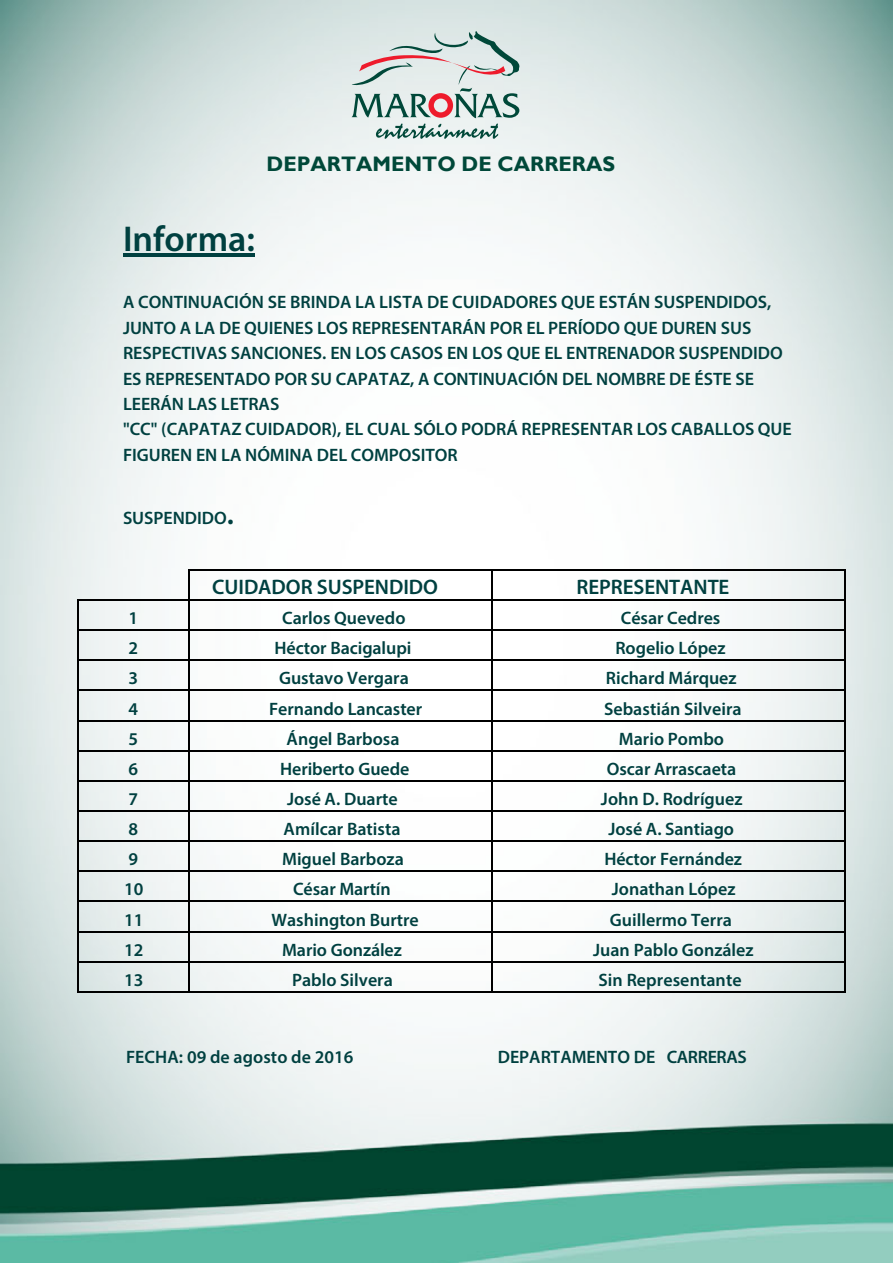
<style>
.page{position:relative;width:893px;height:1263px;background:#fff}
.page>*{position:absolute;margin:0;border:0;box-sizing:border-box;transform-origin:0 0}
.t1{font:600 36px "Myriad Pro";color:#004040}
.t2{font:600 21px "Myriad Pro";letter-spacing:-.005em;color:#004040}
.t3{font:700 21px "Gill Sans";color:#004839}
.t4{font:600 18px/25.3px "Myriad Pro";color:#004040}
.s1{font-size:30px}
</style>
<div class="page">
<img style="left:0;top:0;width:893px;height:1263px">
<svg style="left:352px;top:31px;width:168px;height:108px;background:#c5cdcb"></svg>
<hr style="left:123px;top:254px;width:132px;height:3px;background:#004040">
<hr style="left:189px;top:569px;width:303px;height:1px;background:#000">
<hr style="left:493px;top:569px;width:351px;height:1px;background:#000">
<hr style="left:844px;top:570px;width:2px;height:29px;background:#000">
<hr style="left:80px;top:599px;width:108px;height:2px;background:#000">
<hr style="left:189px;top:599px;width:303px;height:2px;background:#000">
<hr style="left:493px;top:599px;width:351px;height:2px;background:#000">
<hr style="left:77px;top:601px;width:2px;height:28px;background:#000">
<hr style="left:844px;top:601px;width:2px;height:28px;background:#000">
<hr style="left:79px;top:629px;width:109px;height:2px;background:#000">
<hr style="left:189px;top:629px;width:303px;height:2px;background:#000">
<hr style="left:493px;top:629px;width:351px;height:2px;background:#000">
<hr style="left:77px;top:631px;width:2px;height:28px;background:#000">
<hr style="left:844px;top:631px;width:2px;height:28px;background:#000">
<hr style="left:79px;top:659px;width:109px;height:2px;background:#000">
<hr style="left:189px;top:659px;width:303px;height:2px;background:#000">
<hr style="left:493px;top:659px;width:351px;height:2px;background:#000">
<hr style="left:77px;top:661px;width:2px;height:29px;background:#000">
<hr style="left:844px;top:661px;width:2px;height:29px;background:#000">
<hr style="left:79px;top:690px;width:109px;height:1px;background:#000">
<hr style="left:189px;top:690px;width:303px;height:1px;background:#000">
<hr style="left:493px;top:690px;width:351px;height:1px;background:#000">
<hr style="left:77px;top:691px;width:2px;height:29px;background:#000">
<hr style="left:844px;top:691px;width:2px;height:29px;background:#000">
<hr style="left:79px;top:720px;width:109px;height:1px;background:#000">
<hr style="left:189px;top:720px;width:303px;height:1px;background:#000">
<hr style="left:493px;top:720px;width:351px;height:1px;background:#000">
<hr style="left:77px;top:721px;width:2px;height:29px;background:#000">
<hr style="left:844px;top:721px;width:2px;height:29px;background:#000">
<hr style="left:79px;top:750px;width:109px;height:1px;background:#000">
<hr style="left:189px;top:750px;width:303px;height:1px;background:#000">
<hr style="left:493px;top:750px;width:351px;height:1px;background:#000">
<hr style="left:77px;top:751px;width:2px;height:29px;background:#000">
<hr style="left:844px;top:751px;width:2px;height:29px;background:#000">
<hr style="left:79px;top:780px;width:109px;height:1px;background:#000">
<hr style="left:189px;top:780px;width:303px;height:1px;background:#000">
<hr style="left:493px;top:780px;width:351px;height:1px;background:#000">
<hr style="left:77px;top:781px;width:2px;height:29px;background:#000">
<hr style="left:844px;top:781px;width:2px;height:29px;background:#000">
<hr style="left:79px;top:810px;width:109px;height:2px;background:#000">
<hr style="left:189px;top:810px;width:303px;height:2px;background:#000">
<hr style="left:493px;top:810px;width:351px;height:2px;background:#000">
<hr style="left:77px;top:812px;width:2px;height:28px;background:#000">
<hr style="left:844px;top:812px;width:2px;height:28px;background:#000">
<hr style="left:79px;top:840px;width:109px;height:2px;background:#000">
<hr style="left:189px;top:840px;width:303px;height:2px;background:#000">
<hr style="left:493px;top:840px;width:351px;height:2px;background:#000">
<hr style="left:77px;top:842px;width:2px;height:28px;background:#000">
<hr style="left:844px;top:842px;width:2px;height:28px;background:#000">
<hr style="left:79px;top:870px;width:109px;height:2px;background:#000">
<hr style="left:189px;top:870px;width:303px;height:2px;background:#000">
<hr style="left:493px;top:870px;width:351px;height:2px;background:#000">
<hr style="left:77px;top:872px;width:2px;height:29px;background:#000">
<hr style="left:844px;top:872px;width:2px;height:29px;background:#000">
<hr style="left:79px;top:901px;width:109px;height:1px;background:#000">
<hr style="left:189px;top:901px;width:303px;height:1px;background:#000">
<hr style="left:493px;top:901px;width:351px;height:1px;background:#000">
<hr style="left:77px;top:902px;width:2px;height:29px;background:#000">
<hr style="left:844px;top:902px;width:2px;height:29px;background:#000">
<hr style="left:79px;top:931px;width:109px;height:1px;background:#000">
<hr style="left:189px;top:931px;width:303px;height:1px;background:#000">
<hr style="left:493px;top:931px;width:351px;height:1px;background:#000">
<hr style="left:77px;top:932px;width:2px;height:29px;background:#000">
<hr style="left:844px;top:932px;width:2px;height:29px;background:#000">
<hr style="left:79px;top:961px;width:109px;height:1px;background:#000">
<hr style="left:189px;top:961px;width:303px;height:1px;background:#000">
<hr style="left:493px;top:961px;width:351px;height:1px;background:#000">
<hr style="left:77px;top:962px;width:2px;height:29px;background:#000">
<hr style="left:79px;top:991px;width:109px;height:2px;background:#000">
<svg style="left:188px;top:569px;width:1px;height:424px"></svg>
<hr style="left:189px;top:991px;width:303px;height:2px;background:#000">
<svg style="left:492px;top:569px;width:1px;height:424px"></svg>
<hr style="left:493px;top:991px;width:351px;height:2px;background:#000">
<hr style="left:844px;top:962px;width:2px;height:29px;background:#000">
<p class="t3" style="left:267px;top:152px;width:350px">DEPARTAMENTO DE CARRERAS</p>
<h1 class="t1" style="left:123px;top:216px;width:134px">Informa:</h1>
<p class="t4" style="left:123px;top:289px;width:670px">A CONTINUACIÓN SE BRINDA LA LISTA DE CUIDADORES QUE ESTÁN SUSPENDIDOS, JUNTO A LA DE QUIENES LOS REPRESENTARÁN POR EL PERÍODO QUE DUREN SUS RESPECTIVAS SANCIONES. EN LOS CASOS EN LOS QUE EL ENTRENADOR SUSPENDIDO ES REPRESENTADO POR SU CAPATAZ, A CONTINUACIÓN DEL NOMBRE DE ÉSTE SE LEERÁN LAS LETRAS<br>"CC" (CAPATAZ CUIDADOR), EL CUAL SÓLO PODRÁ REPRESENTAR LOS CABALLOS QUE FIGUREN EN LA NÓMINA DEL COMPOSITOR</p>
<p class="t4" style="left:123px;top:505px;width:112px">SUSPENDIDO<span class="s1">.</span></p>
<p class="t2" style="left:212px;top:573px;width:227px">CUIDADOR SUSPENDIDO</p>
<p class="t2" style="left:576px;top:573px;width:155px">REPRESENTANTE</p>
<p class="t4" style="left:129px;top:605px;width:11px">1</p>
<p class="t4" style="left:282px;top:605px;width:125px">Carlos Quevedo</p>
<p class="t4" style="left:621px;top:605px;width:101px">César Cedres</p>
<p class="t4" style="left:129px;top:635px;width:11px">2</p>
<p class="t4" style="left:275px;top:635px;width:138px">Héctor Bacigalupi</p>
<p class="t4" style="left:615px;top:635px;width:112px">Rogelio López</p>
<p class="t4" style="left:129px;top:665px;width:11px">3</p>
<p class="t4" style="left:279px;top:665px;width:131px">Gustavo Vergara</p>
<p class="t4" style="left:606px;top:665px;width:132px">Richard Márquez</p>
<p class="t4" style="left:129px;top:695px;width:11px">4</p>
<p class="t4" style="left:269px;top:695px;width:155px">Fernando Lancaster</p>
<p class="t4" style="left:604px;top:695px;width:139px">Sebastián Silveira</p>
<p class="t4" style="left:129px;top:725px;width:11px">5</p>
<p class="t4" style="left:287px;top:725px;width:114px">Ángel Barbosa</p>
<p class="t4" style="left:619px;top:725px;width:107px">Mario Pombo</p>
<p class="t4" style="left:129px;top:756px;width:11px">6</p>
<p class="t4" style="left:280px;top:756px;width:131px">Heriberto Guede</p>
<p class="t4" style="left:607px;top:756px;width:131px">Oscar Arrascaeta</p>
<p class="t4" style="left:129px;top:786px;width:11px">7</p>
<p class="t4" style="left:287px;top:786px;width:112px">José A. Duarte</p>
<p class="t4" style="left:601px;top:786px;width:143px">John D. Rodríguez</p>
<p class="t4" style="left:129px;top:816px;width:11px">8</p>
<p class="t4" style="left:284px;top:816px;width:119px">Amílcar Batista</p>
<p class="t4" style="left:608px;top:816px;width:127px">José A. Santiago</p>
<p class="t4" style="left:129px;top:846px;width:11px">9</p>
<p class="t4" style="left:282px;top:846px;width:123px">Miguel Barboza</p>
<p class="t4" style="left:604px;top:846px;width:139px">Héctor Fernández</p>
<p class="t4" style="left:124px;top:876px;width:21px">10</p>
<p class="t4" style="left:293px;top:876px;width:99px">César Martín</p>
<p class="t4" style="left:612px;top:876px;width:125px">Jonathan López</p>
<p class="t4" style="left:124px;top:906px;width:21px">11</p>
<p class="t4" style="left:272px;top:906px;width:149px">Washington Burtre</p>
<p class="t4" style="left:610px;top:906px;width:124px">Guillermo Terra</p>
<p class="t4" style="left:124px;top:936px;width:21px">12</p>
<p class="t4" style="left:282px;top:936px;width:121px">Mario González</p>
<p class="t4" style="left:593px;top:936px;width:162px">Juan Pablo González</p>
<p class="t4" style="left:124px;top:967px;width:21px">13</p>
<p class="t4" style="left:292px;top:967px;width:102px">Pablo Silvera</p>
<p class="t4" style="left:598px;top:967px;width:145px">Sin Representante</p>
<p class="t4" style="left:126px;top:1044px;width:229px">FECHA: 09 de agosto de 2016</p>
<p class="t4" style="left:498px;top:1044px;width:250px">DEPARTAMENTO DE CARRERAS</p>
</div>
